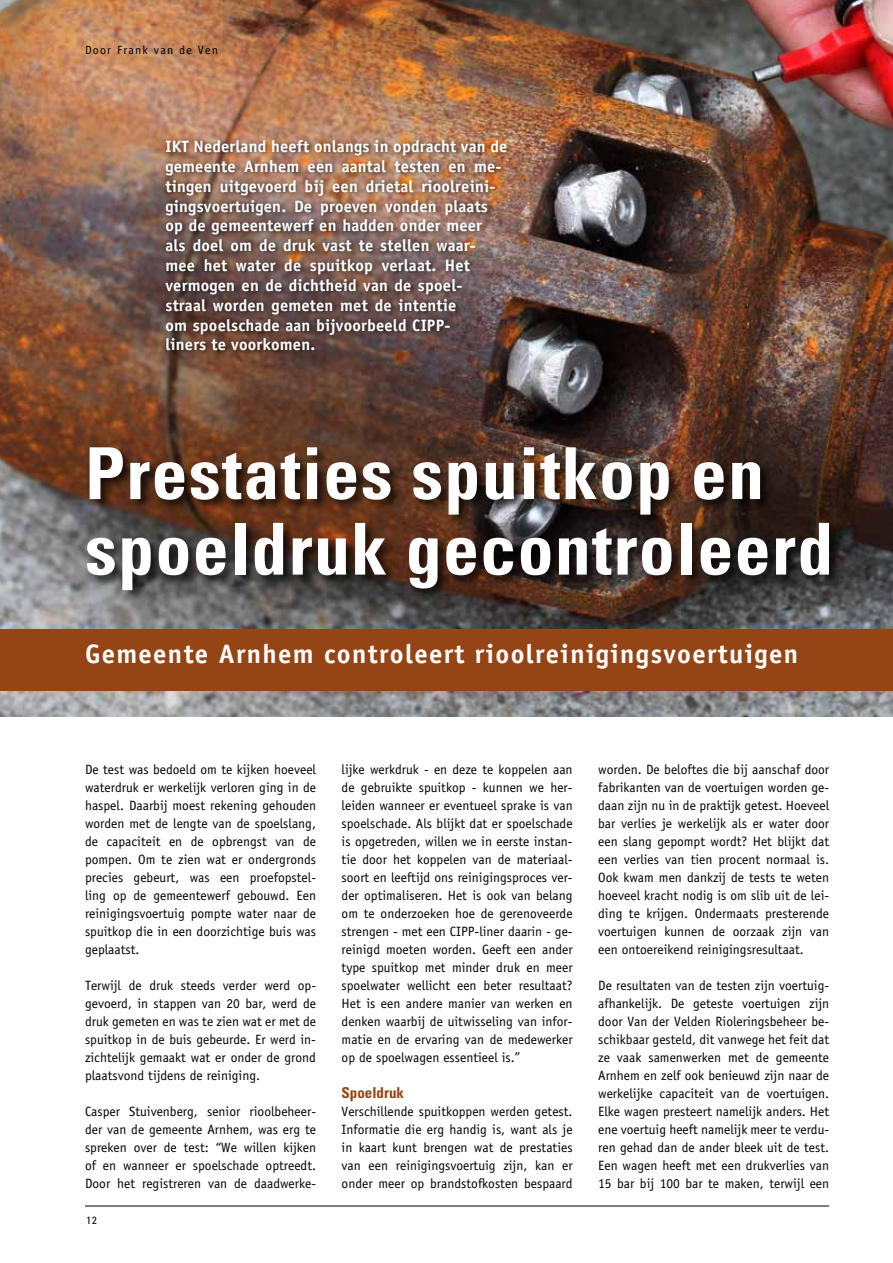
<style>
.page{position:relative;width:893px;height:1263px;background:#fff}
.page>*{position:absolute;margin:0;border:0;box-sizing:border-box;transform-origin:0 0}
.t1{font:700 condensed 71.7px/75.6px "Univers LT Std";letter-spacing:.02em;color:#fff}
.t2{font:700 26.7px "Officina Sans Std";letter-spacing:.05em;color:#fff}
.t3{font:700 16.5px/19.8px "Officina Sans Std";letter-spacing:.01em;color:#fff}
.t4{font:700 condensed 15px "Univers LT Std";color:#954415}
.t5{font:13.5px/18px "Officina Sans Std";color:#000;text-align:justify}
.t6{font:12px "Officina Sans Std";letter-spacing:.1em;color:#000}
.t7{font:condensed 10.5px "Univers LT Std";color:#000}
</style>
<div class="page">
<hr style="left:85px;top:1206px;width:744px;height:1px;background:#000">
<img style="left:0;top:0;width:893px;height:717px">
<div style="left:85px;top:445px;width:758px;height:159px;background:#000;opacity:.75"></div>
<div style="left:161px;top:136px;width:353px;height:221px;background:#000;opacity:.75"></div>
<div style="left:0;top:629px;width:893px;height:62px;background:#954415"></div>
<p class="t6" style="left:85px;top:43px;width:135px">Door Frank van de Ven</p>
<p class="t3" style="left:165px;top:137px;width:344px">IKT Nederland heeft onlangs in opdracht van de gemeente Arnhem een aantal testen en me&shy;tingen uitgevoerd bij een drietal rioolreini&shy;gingsvoertuigen. De proeven vonden plaats op de gemeentewerf en hadden onder meer<br>als doel om de druk vast te stellen waar&shy;mee het water de spuitkop verlaat. Het vermogen en de dichtheid van de spoel-<br>straal worden gemeten met de intentie<br>om spoelschade aan bijvoorbeeld CIPP-<br>liners te voorkomen.</p>
<h1 class="t1" style="left:85px;top:435px;width:750px">Prestaties spuitkop en spoeldruk gecontroleerd</h1>
<h2 class="t2" style="left:85px;top:637px;width:715px">Gemeente Arnhem controleert rioolreinigingsvoertuigen</h2>
<p class="t5" style="left:85px;top:760px;width:233px">De test was bedoeld om te kijken hoeveel waterdruk er werkelijk verloren ging in de haspel. Daarbij moest rekening gehouden worden met de lengte van de spoelslang, de capaciteit en de opbrengst van de pompen. Om te zien wat er ondergronds precies gebeurt, was een proefopstel&shy;ling op de gemeentewerf gebouwd. Een reinigingsvoertuig pompte water naar de spuitkop die in een doorzichtige buis was geplaatst.</p>
<p class="t5" style="left:85px;top:976px;width:233px">Terwijl de druk steeds verder werd op&shy;gevoerd, in stappen van 20 bar, werd de druk gemeten en was te zien wat er met de spuitkop in de buis gebeurde. Er werd in&shy;zichtelijk gemaakt wat er onder de grond plaatsvond tijdens de reiniging.</p>
<p class="t5" style="left:85px;top:1102px;width:233px">Casper Stuivenberg, senior rioolbeheer&shy;der van de gemeente Arnhem, was erg te spreken over de test: “We willen kijken of en wanneer er spoelschade optreedt.<br>Door het registreren van de daadwerke-</p>
<p class="t7" style="left:87px;top:1214px;width:12px">12</p>
<p class="t5" style="left:342px;top:760px;width:233px">lijke werkdruk - en deze te koppelen aan de gebruikte spuitkop - kunnen we her&shy;leiden wanneer er eventueel sprake is van spoelschade. Als blijkt dat er spoelschade is opgetreden, willen we in eerste instan&shy;tie door het koppelen van de materiaal&shy;soort en leeftijd ons reinigingsproces ver&shy;der optimaliseren. Het is ook van belang om te onderzoeken hoe de gerenoveerde strengen - met een CIPP-liner daarin - ge&shy;reinigd moeten worden. Geeft een ander type spuitkop met minder druk en meer spoelwater wellicht een beter resultaat?<br>Het is een andere manier van werken en denken waarbij de uitwisseling van infor&shy;matie en de ervaring van de medewerker op de spoelwagen essentieel is.”</p>
<p class="t4" style="left:342px;top:1083px;width:64px">Spoeldruk</p>
<p class="t5" style="left:342px;top:1102px;width:233px">Verschillende spuitkoppen werden getest.<br>Informatie die erg handig is, want als je in kaart kunt brengen wat de prestaties van een reinigingsvoertuig zijn, kan er onder meer op brandstofkosten bespaard</p>
<p class="t5" style="left:598px;top:760px;width:233px">worden. De beloftes die bij aanschaf door fabrikanten van de voertuigen worden ge&shy;daan zijn nu in de praktijk getest. Hoeveel bar verlies je werkelijk als er water door een slang gepompt wordt? Het blijkt dat een verlies van tien procent normaal is.<br>Ook kwam men dankzij de tests te weten hoeveel kracht nodig is om slib uit de lei&shy;ding te krijgen. Ondermaats presterende voertuigen kunnen de oorzaak zijn van een ontoereikend reinigingsresultaat.</p>
<p class="t5" style="left:598px;top:976px;width:233px">De resultaten van de testen zijn voertuig&shy;afhankelijk. De geteste voertuigen zijn door Van der Velden Rioleringsbeheer be&shy;schikbaar gesteld, dit vanwege het feit dat ze vaak samenwerken met de gemeente Arnhem en zelf ook benieuwd zijn naar de werkelijke capaciteit van de voertuigen.<br>Elke wagen presteert namelijk anders. Het ene voertuig heeft namelijk meer te verdu&shy;ren gehad dan de ander bleek uit de test.<br>Een wagen heeft met een drukverlies van 15 bar bij 100 bar te maken, terwijl een</p>
</div>
